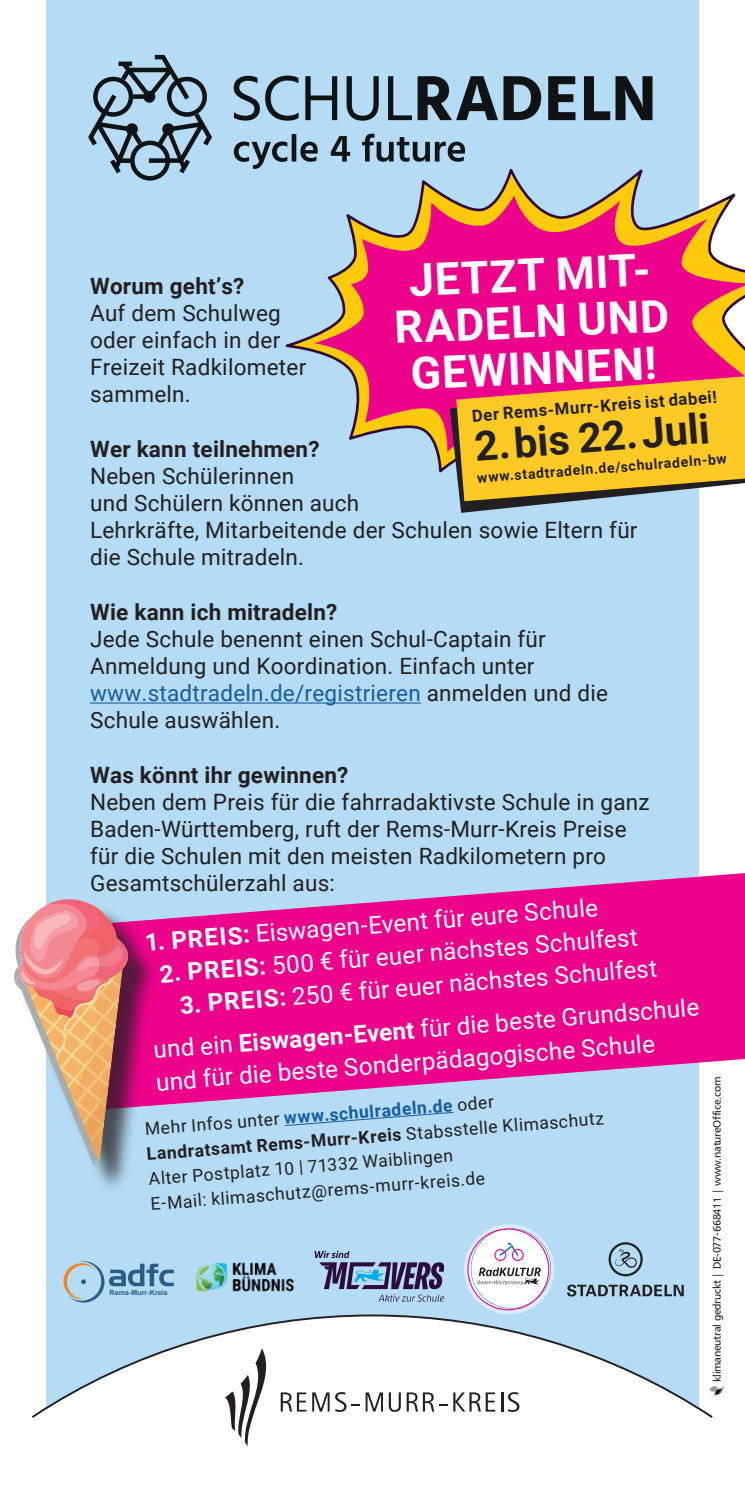
<style>
.page{position:relative;width:745px;height:1489px;background:#fff}
.page>*{position:absolute;margin:0;border:0;box-sizing:border-box;transform-origin:0 0}
.t1{font:700 44.75px/46.5px "Roboto";color:#fff;text-align:center}
.t2{font:700 41.5px "Roboto";color:#231f20}
.t3{font:24.25px/42.8px "Roboto";color:#fff;text-align:center}
.t4{font:22.5px/27px "Roboto";letter-spacing:.01em;color:#231f20}
.t5{font:700 22.5px "Roboto";letter-spacing:.01em;color:#231f20}
.t6{font:17.5px/24.8px "Roboto";color:#231f20}
.t7{font:700 16.75px "Roboto";color:#231f20}
.t8{font:700 14px "Roboto";color:#231f20}
.t9{font:10.75px "Humanist 777 BT Roman B";letter-spacing:-.03em;color:#231f20}
.t10{font:700 7.25px "Arial";color:#295b85}
.s1{color:#175d9e}
.s2{font-weight:700}
.s3{font-weight:700;color:#175d9e}
</style>
<div class="page">
<div style="left:46px;top:0;width:652px;height:1410px;background:#b5dcf4"></div>
<svg style="left:464px;top:1224px;width:90px;height:89px"></svg>
<img style="left:195px;top:1262px;width:100px;height:30px">
<svg style="left:314px;top:1250px;width:131px;height:51px"></svg>
<svg style="left:285px;top:170px;width:451px;height:303px"></svg>
<svg style="left:314px;top:195px;width:430px;height:272px;fill:#ed028c"></svg>
<svg style="left:234px;top:134px;width:230px;height:35px"></svg>
<svg style="left:233px;top:76px;width:419px;height:45px"></svg>
<svg style="left:88px;top:55px;width:124px;height:126px"></svg>
<svg style="left:608px;top:1242px;width:34px;height:34px"></svg>
<svg style="left:567px;top:1284px;width:116px;height:12px"></svg>
<hr style="left:90px;top:702px;width:330px;height:1px;background:#175d9e">
<svg style="left:31px;top:1313px;width:682px;height:105px"></svg>
<svg style="left:312px;top:1392px;width:17px;height:19px"></svg>
<svg style="left:335px;top:1391px;width:24px;height:20px"></svg>
<svg style="left:365px;top:1392px;width:35px;height:19px"></svg>
<svg style="left:406px;top:1392px;width:41px;height:19px"></svg>
<svg style="left:453px;top:1392px;width:42px;height:19px"></svg>
<hr style="left:500px;top:1392px;width:3px;height:19px;background:#231f20">
<svg style="left:507px;top:1391px;width:12px;height:20px"></svg>
<svg style="left:225px;top:1347px;width:81px;height:99px"></svg>
<svg style="left:449px;top:376px;width:295px;height:137px"></svg>
<svg style="left:284px;top:1112px;width:170px;height:14px"></svg>
<svg style="left:158px;top:873px;width:586px;height:237px;fill:#ed028c"></svg>
<div style="left:19px;top:903px;width:139px;height:292px;background:#231f20;opacity:.75"></div>
<svg style="left:14px;top:899px;width:123px;height:267px"></svg>
<img style="left:708px;top:1381px;width:16px;height:16px">
<svg style="left:63px;top:1261px;width:111px;height:41px"></svg>
<h1 class="t1" style="left:390px;top:257px;width:276px;rotate:-3deg">JETZT MIT-<br>RADELN UND<br>GEWINNEN!</h1>
<p class="t5" style="left:90px;top:270px;width:156px">Worum geht’s?</p>
<p class="t4" style="left:90px;top:299px;width:217px">Auf dem Schulweg oder einfach in der<br>Freizeit Radkilometer sammeln.</p>
<p class="t5" style="left:90px;top:433px;width:231px">Wer kann teilnehmen?</p>
<p class="t4" style="left:90px;top:462px;width:548px">Neben Schülerinnen<br>und Schülern können auch<br>Lehrkräfte, Mitarbeitende der Schulen sowie Eltern für die Schule mitradeln.</p>
<p class="t5" style="left:90px;top:596px;width:249px">Wie kann ich mitradeln?</p>
<p class="t4" style="left:90px;top:625px;width:519px">Jede Schule benennt einen Schul-Captain für Anmeldung und Koordination. Einfach unter <span class="s1">www.stadtradeln.de/registrieren</span> anmelden und die Schule auswählen.</p>
<p class="t5" style="left:90px;top:759px;width:260px">Was könnt ihr gewinnen?</p>
<p class="t4" style="left:90px;top:788px;width:560px">Neben dem Preis für die fahrradaktivste Schule in ganz Baden-Württemberg, ruft der Rems-Murr-Kreis Preise für die Schulen mit den meisten Radkilometern pro Gesamtschülerzahl aus:</p>
<p class="t7" style="left:471px;top:405px;width:247px;rotate:-5deg">Der Rems-Murr-Kreis ist dabei!</p>
<h2 class="t2" style="left:471px;top:418px;width:237px;rotate:-5deg">2. bis 22. Juli</h2>
<p class="t8" style="left:476px;top:469px;width:252px;rotate:-5deg">www.stadtradeln.de/schulradeln-bw</p>
<p class="t3" style="left:143px;top:922px;width:455px;rotate:-5deg"><span class="s2">1. PREIS:</span> Eiswagen-Event für eure Schule</p>
<p class="t3" style="left:158px;top:954px;width:480px;rotate:-5deg"><span class="s2">2. PREIS:</span> 500 € für euer nächstes Schulfest</p>
<p class="t3" style="left:148px;top:988px;width:548px;rotate:-5deg"><span class="s2">3. PREIS:</span> 250 € für euer nächstes Schulfest<br>und ein <span class="s2">Eiswagen-Event</span> für die beste Grundschule</p>
<p class="t3" style="left:154px;top:1062px;width:501px;rotate:-5deg">und für die beste Sonderpädagogische Schule</p>
<p class="t6" style="left:144px;top:1115px;width:460px;rotate:-4deg">Mehr Infos unter <span class="s3">www.schulradeln.de</span> oder <span class="s2">Landratsamt Rems-Murr-Kreis</span> Stabsstelle Klimaschutz Alter Postplatz 10 | 71332 Waiblingen<br>E-Mail: klimaschutz@rems-murr-kreis.de</p>
<p class="t10" style="left:109px;top:1287px;width:60px">Rems-Murr-Kreis</p>
<p class="t9" style="left:709px;top:1381px;width:306px;rotate:-90deg">klimaneutral gedruckt | DE-077-668411 | www.natureOffice.com</p>
</div>
